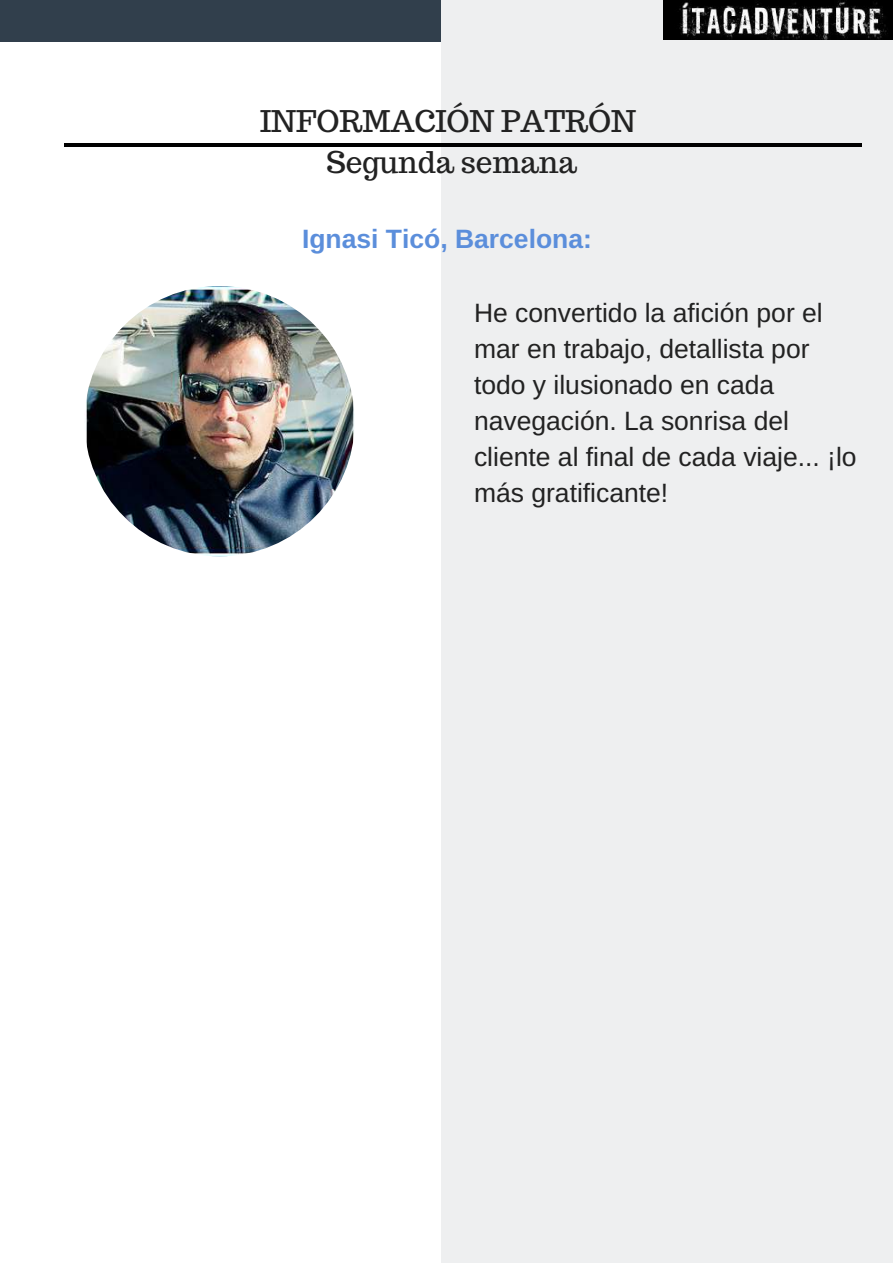
<style>
.page{position:relative;width:893px;height:1263px;background:#fff}
.page>*{position:absolute;margin:0;border:0;box-sizing:border-box;transform-origin:0 0}
.t1{font:29.85px/41.7px "Trocchi";letter-spacing:-.005em;color:#222;text-align:center}
.t2{font:26.55px/36px "Arimo";color:#222}
.t3{font:700 26.55px "Arimo";color:#5b8edb}
</style>
<div class="page">
<div style="left:441px;top:0;width:452px;height:1263px;background:#eeeff0"></div>
<div style="left:0;top:0;width:440px;height:42px;background:#313f4c"></div>
<hr style="left:64px;top:143px;width:798px;height:3px;background:#000">
<img style="left:663px;top:0;width:230px;height:39px">
<img style="left:84px;top:286px;width:271px;height:270px;border-radius:50%">
<p class="t1" style="left:260px;top:100px;width:378px">INFORMACIÓN PATRÓN<br>Segunda semana</p>
<p class="t3" style="left:302px;top:224px;width:291px">Ignasi Ticó, Barcelona:</p>
<p class="t2" style="left:474px;top:295px;width:384px">He convertido la afición por el mar en trabajo, detallista por todo y ilusionado en cada navegación. La sonrisa del cliente al final de cada viaje... ¡lo más gratificante!</p>
</div>
